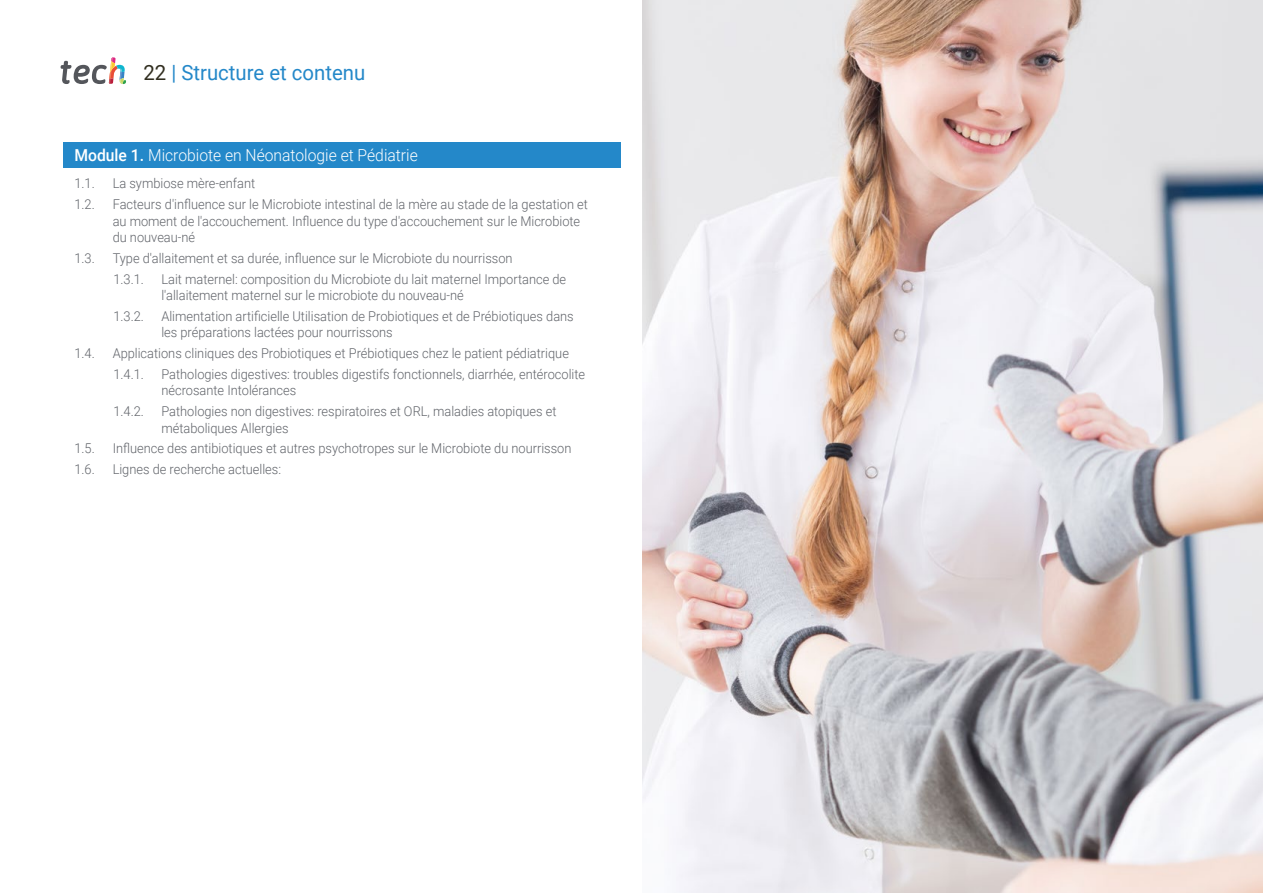
<style>
.page{position:relative;width:1263px;height:893px;background:#fff}
.page>*{position:absolute;margin:0;border:0;box-sizing:border-box;transform-origin:0 0}
.t1{font:21px "Roboto";color:#2488c9}
.t2{font:300 16.5px "Roboto";color:#fff;scale:.95 1}
.t3{font:300 13.5px/16.5px "Roboto";color:#61646a;scale:.95 1}
.s1{color:#312e20}
.s2{font-weight:500}
</style>
<div class="page">
<div style="left:63px;top:142px;width:558px;height:25px;background:#2488c9"></div>
<svg style="left:61px;top:57px;width:65px;height:27px"></svg>
<img style="left:642px;top:0;width:621px;height:893px">
<h1 class="t1" style="left:144px;top:57px;width:223px"><span class="s1">22</span> | Structure et contenu</h1>
<p class="t2" style="left:74px;top:144px;width:363px"><span class="s2">Module 1.</span> Microbiote en Néonatologie et Pédiatrie</p>
<p class="t3" style="left:74px;top:175px;width:23px">1.1.</p>
<p class="t3" style="left:113px;top:175px;width:152px">La symbiose mère-enfant</p>
<p class="t3" style="left:74px;top:196px;width:23px">1.2.</p>
<p class="t3" style="left:113px;top:196px;width:502px">Facteurs d'influence sur le Microbiote intestinal de la mère au stade de la gestation et au moment de l'accouchement. Influence du type d'accouchement sur le Microbiote du nouveau-né</p>
<p class="t3" style="left:74px;top:249px;width:23px">1.3.</p>
<p class="t3" style="left:113px;top:247px;width:422px;line-height:20.7px">Type d'allaitement et sa durée, influence sur le Microbiote du nourrisson<br>1.3.1.</p>
<p class="t3" style="left:161px;top:270px;width:428px">Lait maternel: composition du Microbiote du lait maternel Importance de l'allaitement maternel sur le microbiote du nouveau-né</p>
<p class="t3" style="left:113px;top:307px;width:34px">1.3.2.</p>
<p class="t3" style="left:161px;top:307px;width:435px">Alimentation artificielle Utilisation de Probiotiques et de Prébiotiques dans les préparations lactées pour nourrissons</p>
<p class="t3" style="left:74px;top:345px;width:23px">1.4.</p>
<p class="t3" style="left:113px;top:342px;width:482px;line-height:20.7px">Applications cliniques des Probiotiques et Prébiotiques chez le patient pédiatrique<br>1.4.1.</p>
<p class="t3" style="left:161px;top:365px;width:448px">Pathologies digestives: troubles digestifs fonctionnels, diarrhée, entérocolite nécrosante Intolérances</p>
<p class="t3" style="left:113px;top:403px;width:34px">1.4.2.</p>
<p class="t3" style="left:161px;top:403px;width:417px">Pathologies non digestives: respiratoires et ORL, maladies atopiques et métaboliques Allergies</p>
<p class="t3" style="left:74px;top:440px;width:23px">1.5.</p>
<p class="t3" style="left:113px;top:440px;width:484px">Influence des antibiotiques et autres psychotropes sur le Microbiote du nourrisson</p>
<p class="t3" style="left:74px;top:461px;width:23px">1.6.</p>
<p class="t3" style="left:113px;top:461px;width:179px">Lignes de recherche actuelles:</p>
</div>
